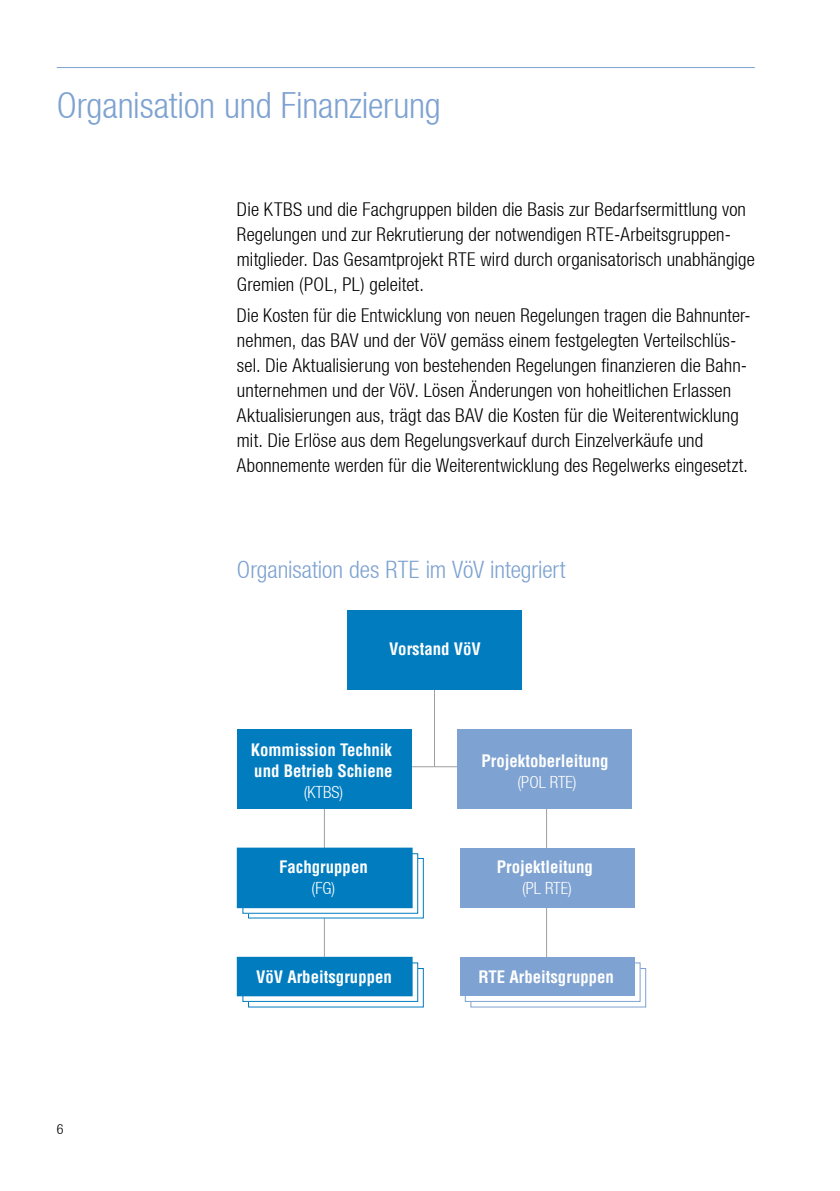
<style>
.page{position:relative;width:840px;height:1191px;background:#fff}
.page>*{position:absolute;margin:0;border:0;box-sizing:border-box;transform-origin:0 0}
.t1{font:300 condensed 36px "Helvetica Neue LT";letter-spacing:-.005em;color:#7ea2d1}
.t2{font:300 condensed 24px "Helvetica Neue LT";color:#7ea2d1}
.t3{font:300 condensed 19px/25px "Helvetica Neue LT";letter-spacing:.005em;color:#000}
.t4{font:700 condensed 16.8px/21px "Helvetica LT Std";color:#fff}
.t5{font:300 condensed 16.8px "Helvetica Neue LT";color:#fff}
.t6{font:300 condensed 14px "Helvetica Neue LT";color:#000}
</style>
<div class="page">
<hr style="left:57px;top:67px;width:697px;height:1px;background:#7ea2d1">
<hr style="left:434px;top:690px;width:1px;height:76px;background:#9c9e9f">
<hr style="left:412px;top:766px;width:47px;height:1px;background:#9c9e9f">
<svg style="left:250px;top:970px;width:169px;height:32px"></svg>
<div style="left:243px;top:963px;width:174px;height:38px;background:linear-gradient(to right,#fff,#fff)"></div>
<svg style="left:464px;top:962px;width:181px;height:45px"></svg>
<div style="left:237px;top:729px;width:175px;height:80px;background:#007cbf"></div>
<div style="left:237px;top:957px;width:175px;height:38px;background:#007cbf"></div>
<div style="left:237px;top:957px;width:175px;height:39px;border:1px solid #007cbf"></div>
<div style="left:459px;top:957px;width:175px;height:38px;background:#7ea2d1"></div>
<hr style="left:324px;top:897px;width:1px;height:60px;background:#9c9e9f">
<div style="left:347px;top:610px;width:175px;height:80px;background:#007cbf"></div>
<hr style="left:324px;top:809px;width:1px;height:39px;background:#9c9e9f">
<hr style="left:546px;top:886px;width:1px;height:71px;background:#9c9e9f">
<hr style="left:546px;top:809px;width:1px;height:39px;background:#9c9e9f">
<div style="left:459px;top:848px;width:175px;height:59px;background:#7ea2d1"></div>
<svg style="left:250px;top:860px;width:169px;height:56px"></svg>
<div style="left:243px;top:853px;width:174px;height:60px;background:linear-gradient(to right,#fff,#fff)"></div>
<div style="left:237px;top:848px;width:175px;height:59px;background:#007cbf"></div>
<div style="left:237px;top:847px;width:175px;height:61px;border:1px solid #007cbf"></div>
<div style="left:456px;top:729px;width:175px;height:80px;background:#7ea2d1"></div>
<h1 class="t1" style="left:57px;top:85px;width:385px">Organisation und Finanzierung</h1>
<p class="t3" style="left:237px;top:197px;width:519px">Die KTBS und die Fachgruppen bilden die Basis zur Bedarfsermittlung von Regelungen und zur Rekrutierung der notwendigen RTE-Arbeitsgruppen&shy;mitglieder. Das Gesamtprojekt RTE wird durch organisatorisch unabhängige Gremien (POL, PL) geleitet.</p>
<p class="t3" style="left:237px;top:302px;width:515px">Die Kosten für die Entwicklung von neuen Regelungen tragen die Bahnunter&shy;nehmen, das BAV und der VöV gemäss einem festgelegten Verteilschlüs&shy;sel. Die Aktualisierung von bestehenden Regelungen finanzieren die Bahn&shy;unternehmen und der VöV. Lösen Änderungen von hoheitlichen Erlassen Aktualisierungen aus, trägt das BAV die Kosten für die Weiterentwicklung mit. Die Erlöse aus dem Regelungsverkauf durch Einzelverkäufe und Abonnemente werden für die Weiterentwicklung des Regelwerks eingesetzt.</p>
<p class="t2" style="left:237px;top:556px;width:330px">Organisation des RTE im VöV integriert</p>
<p class="t4" style="left:389px;top:638px;width:93px">Vorstand VöV</p>
<p class="t4" style="left:250px;top:739px;width:143px">Kommission Technik und Betrieb Schiene</p>
<p class="t5" style="left:303px;top:783px;width:41px">(KTBS)</p>
<p class="t4" style="left:279px;top:856px;width:90px">Fachgruppen</p>
<p class="t5" style="left:311px;top:878px;width:25px">(FG)</p>
<p class="t4" style="left:481px;top:750px;width:128px">Projektoberleitung</p>
<p class="t5" style="left:517px;top:772px;width:61px">(POL RTE)</p>
<p class="t4" style="left:496px;top:856px;width:98px">Projektleitung</p>
<p class="t5" style="left:522px;top:878px;width:51px">(PL RTE)</p>
<p class="t6" style="left:57px;top:1121px;width:8px">6</p>
<p class="t4" style="left:256px;top:966px;width:137px">VöV Arbeitsgruppen</p>
<p class="t4" style="left:478px;top:966px;width:137px">RTE Arbeitsgruppen</p>
</div>
